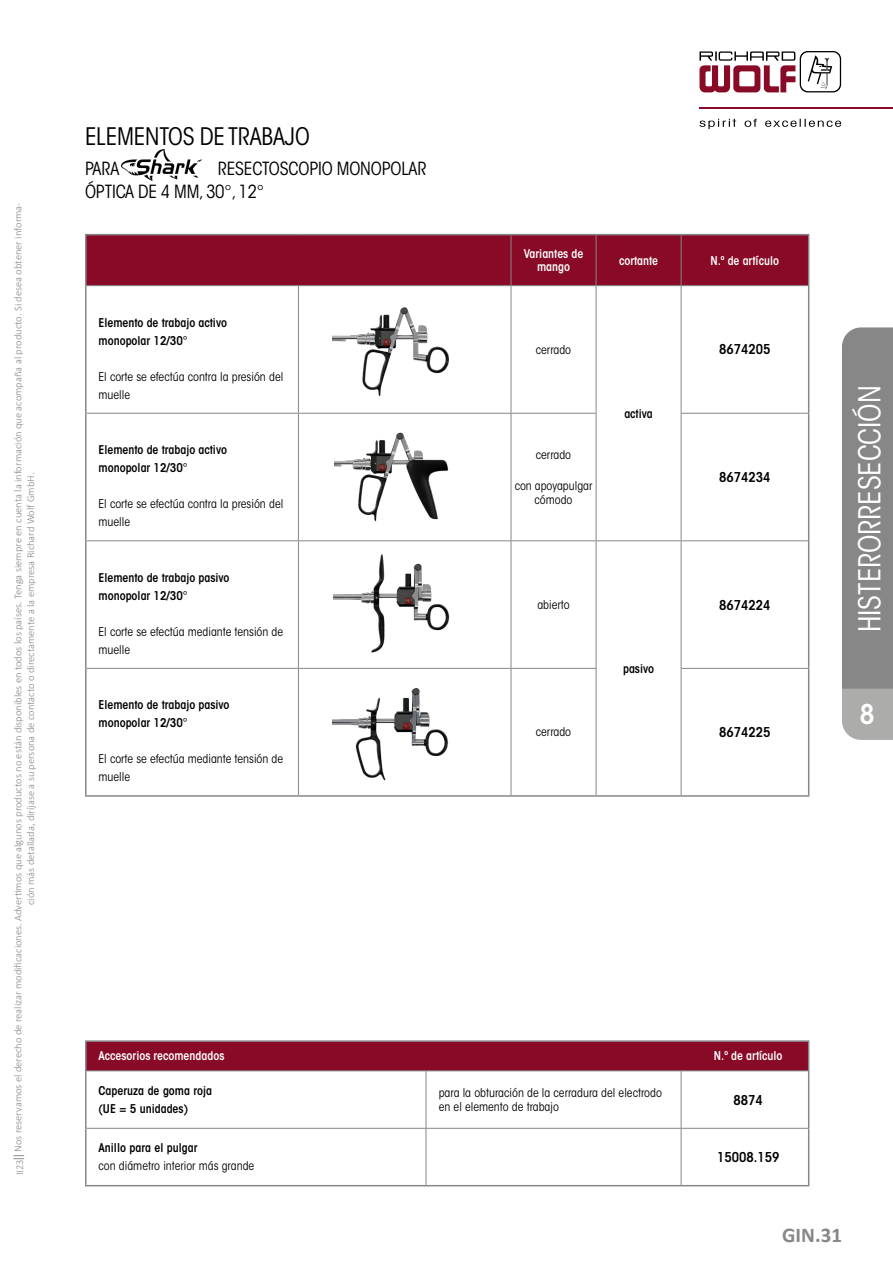
<style>
.page{position:relative;width:893px;height:1263px;background:#fff}
.page>*{position:absolute;margin:0;border:0;box-sizing:border-box;transform-origin:0 0}
.t1{font:condensed 30px "ITC Avant Garde Std";color:#fff}
.t2{font:600 condensed 27px "ITC Avant Garde Std";color:#fff}
.t3{font:condensed 24px "ITC Avant Garde Std";letter-spacing:-.005em;color:#000}
.t4{font:700 21px "Calibri";color:#878787}
.t5{font:condensed 18px/22.5px "ITC Avant Garde Std";letter-spacing:-.005em;color:#000}
.t6{font:600 condensed 13.5px "ITC Avant Garde Std";color:#000}
.t7{font:condensed 12px/18px "ITC Avant Garde Std";color:#000}
.t8{font:600 condensed 12px/18px "ITC Avant Garde Std";color:#000}
.t9{font:600 condensed 12px/13.2px "ITC Avant Garde Std";color:#fff;text-align:center}
.t10{font:300 10.5px/12.6px "Calibri";color:#878787;text-align:center}
.s1{font-family:"Adobe Garamond Pro";font-weight:700}
</style>
<div class="page">
<svg style="left:699px;top:119px;width:142px;height:10px"></svg>
<svg style="left:699px;top:51px;width:142px;height:41px"></svg>
<hr style="left:699px;top:107px;width:194px;height:2px;background:#880a26">
<svg style="left:842px;top:327px;width:51px;height:413px;background:#8c8c8c"></svg>
<img style="left:122px;top:150px;width:80px;height:31px">
<div style="left:87px;top:235px;width:721px;height:50px;background:#880a26"></div>
<hr style="left:298px;top:286px;width:1px;height:127px;background:#878787">
<hr style="left:511px;top:285px;width:85px;height:1px;background:#878787">
<hr style="left:511px;top:286px;width:1px;height:127px;background:#878787">
<hr style="left:681px;top:285px;width:127px;height:1px;background:#878787">
<hr style="left:298px;top:541px;width:1px;height:127px;background:#878787">
<hr style="left:511px;top:540px;width:85px;height:1px;background:#878787">
<hr style="left:511px;top:541px;width:1px;height:127px;background:#878787">
<hr style="left:596px;top:285px;width:85px;height:1px;background:#878787">
<hr style="left:596px;top:286px;width:1px;height:127px;background:#878787">
<hr style="left:681px;top:286px;width:1px;height:127px;background:#878787">
<hr style="left:87px;top:413px;width:211px;height:1px;background:#878787">
<hr style="left:298px;top:413px;width:213px;height:1px;background:#878787">
<hr style="left:298px;top:414px;width:1px;height:126px;background:#878787">
<hr style="left:511px;top:413px;width:85px;height:1px;background:#878787">
<hr style="left:511px;top:414px;width:1px;height:126px;background:#878787">
<hr style="left:596px;top:414px;width:1px;height:126px;background:#878787">
<hr style="left:681px;top:413px;width:127px;height:1px;background:#878787">
<hr style="left:681px;top:414px;width:1px;height:126px;background:#878787">
<hr style="left:87px;top:540px;width:211px;height:1px;background:#878787">
<hr style="left:298px;top:540px;width:213px;height:1px;background:#878787">
<hr style="left:596px;top:540px;width:85px;height:1px;background:#878787">
<hr style="left:596px;top:541px;width:1px;height:127px;background:#878787">
<hr style="left:681px;top:540px;width:127px;height:1px;background:#878787">
<hr style="left:681px;top:541px;width:1px;height:127px;background:#878787">
<hr style="left:87px;top:668px;width:211px;height:1px;background:#878787">
<hr style="left:298px;top:668px;width:213px;height:1px;background:#878787">
<hr style="left:298px;top:669px;width:1px;height:126px;background:#878787">
<hr style="left:511px;top:668px;width:85px;height:1px;background:#878787">
<hr style="left:511px;top:669px;width:1px;height:126px;background:#878787">
<hr style="left:596px;top:669px;width:1px;height:126px;background:#878787">
<hr style="left:681px;top:668px;width:127px;height:1px;background:#878787">
<hr style="left:681px;top:669px;width:1px;height:126px;background:#878787">
<hr style="left:596px;top:795px;width:85px;height:2px;background:#878787">
<hr style="left:85px;top:234px;width:213px;height:1px;background:#878787">
<hr style="left:85px;top:235px;width:2px;height:51px;background:#878787">
<hr style="left:298px;top:234px;width:213px;height:1px;background:#878787">
<hr style="left:511px;top:234px;width:85px;height:1px;background:#878787">
<hr style="left:596px;top:234px;width:85px;height:1px;background:#878787">
<hr style="left:681px;top:234px;width:128px;height:1px;background:#878787">
<hr style="left:808px;top:235px;width:1px;height:51px;background:#878787">
<hr style="left:85px;top:286px;width:2px;height:127px;background:#878787">
<hr style="left:85px;top:413px;width:2px;height:128px;background:#878787">
<hr style="left:808px;top:286px;width:1px;height:127px;background:#878787">
<hr style="left:808px;top:413px;width:1px;height:128px;background:#878787">
<hr style="left:85px;top:541px;width:2px;height:127px;background:#878787">
<hr style="left:85px;top:668px;width:2px;height:127px;background:#878787">
<hr style="left:85px;top:795px;width:213px;height:2px;background:#878787">
<hr style="left:298px;top:795px;width:213px;height:2px;background:#878787">
<hr style="left:808px;top:541px;width:1px;height:127px;background:#878787">
<hr style="left:808px;top:668px;width:1px;height:127px;background:#878787">
<hr style="left:511px;top:795px;width:85px;height:2px;background:#878787">
<hr style="left:681px;top:795px;width:128px;height:2px;background:#878787">
<hr style="left:511px;top:235px;width:1px;height:50px;background:#878787">
<hr style="left:596px;top:235px;width:1px;height:50px;background:#878787">
<hr style="left:681px;top:235px;width:1px;height:50px;background:#878787">
<hr style="left:87px;top:285px;width:211px;height:1px;background:#878787">
<hr style="left:298px;top:285px;width:213px;height:1px;background:#878787">
<hr style="left:426px;top:1071px;width:1px;height:57px;background:#878787">
<hr style="left:681px;top:1071px;width:1px;height:57px;background:#878787">
<hr style="left:87px;top:1128px;width:339px;height:1px;background:#878787">
<hr style="left:426px;top:1128px;width:255px;height:1px;background:#878787">
<hr style="left:426px;top:1129px;width:1px;height:56px;background:#878787">
<hr style="left:681px;top:1128px;width:127px;height:1px;background:#878787">
<hr style="left:681px;top:1129px;width:1px;height:56px;background:#878787">
<hr style="left:85px;top:1040px;width:341px;height:2px;background:#878787">
<hr style="left:85px;top:1042px;width:2px;height:29px;background:#878787">
<hr style="left:426px;top:1040px;width:255px;height:2px;background:#878787">
<hr style="left:681px;top:1040px;width:128px;height:2px;background:#878787">
<div style="left:86px;top:1041px;width:723px;height:30px;background:#880a26"></div>
<hr style="left:85px;top:1071px;width:2px;height:57px;background:#878787">
<hr style="left:808px;top:1071px;width:1px;height:57px;background:#878787">
<hr style="left:85px;top:1128px;width:2px;height:57px;background:#878787">
<hr style="left:808px;top:1128px;width:1px;height:57px;background:#878787">
<hr style="left:85px;top:1185px;width:341px;height:1px;background:#878787">
<hr style="left:426px;top:1185px;width:255px;height:1px;background:#878787">
<hr style="left:681px;top:1185px;width:128px;height:1px;background:#878787">
<img style="left:332px;top:307px;width:117px;height:89px">
<img style="left:334px;top:432px;width:115px;height:90px">
<img style="left:334px;top:554px;width:116px;height:99px">
<img style="left:332px;top:667px;width:126px;height:114px">
<p class="t10" style="left:12px;top:1175px;width:974px;rotate:-90deg">II23<span class="s1">||</span> Nos reservamos el derecho de realizar modificaciones. Advertimos que algunos productos no están disponibles en todos los países. Tenga siempre en cuenta la información que acompaña al producto. Si desea obtener informa&shy;ción más detallada, diríjase a su persona de contacto o directamente a la empresa Richard Wolf GmbH.</p>
<h3 class="t3" style="left:85px;top:122px;width:226px">ELEMENTOS DE TRABAJO</h3>
<h3 class="t5" style="left:85px;top:158px;width:36px">PARA</h3>
<h3 class="t5" style="left:85px;top:158px;width:343px;text-indent:133px">RESECTOSCOPIO MONOPOLAR<br>ÓPTICA DE 4 MM, 30°, 12°</h3>
<p class="t8" style="left:99px;top:313px;width:130px">Elemento de trabajo activo monopolar 12/30°</p>
<p class="t7" style="left:99px;top:368px;width:186px">El corte se efectúa contra la presión del muelle</p>
<p class="t8" style="left:99px;top:441px;width:130px">Elemento de trabajo activo monopolar 12/30°</p>
<p class="t7" style="left:99px;top:495px;width:186px">El corte se efectúa contra la presión del muelle</p>
<p class="t8" style="left:99px;top:569px;width:132px">Elemento de trabajo pasivo monopolar 12/30°</p>
<p class="t7" style="left:99px;top:623px;width:186px">El corte se efectúa mediante tensión de muelle</p>
<p class="t8" style="left:99px;top:696px;width:132px">Elemento de trabajo pasivo monopolar 12/30°</p>
<p class="t7" style="left:99px;top:750px;width:186px">El corte se efectúa mediante tensión de muelle</p>
<p class="t9" style="left:524px;top:247px;width:61px">Variantes de mango</p>
<p class="t9" style="left:619px;top:254px;width:41px">cortante</p>
<p class="t9" style="left:710px;top:254px;width:70px">N.º de artículo</p>
<p class="t7" style="left:536px;top:341px;width:37px">cerrado</p>
<p class="t7" style="left:536px;top:445px;width:37px">cerrado</p>
<p class="t7" style="left:515px;top:478px;width:79px;line-height:14.4px;text-align:center">con apoyapulgar cómodo</p>
<p class="t8" style="left:624px;top:404px;width:30px">activa</p>
<p class="t7" style="left:537px;top:596px;width:34px">abierto</p>
<p class="t8" style="left:623px;top:659px;width:33px">pasivo</p>
<p class="t6" style="left:719px;top:341px;width:53px">8674205</p>
<p class="t6" style="left:719px;top:469px;width:53px">8674234</p>
<p class="t6" style="left:719px;top:596px;width:53px">8674224</p>
<p class="t7" style="left:536px;top:723px;width:37px">cerrado</p>
<p class="t6" style="left:719px;top:724px;width:53px">8674225</p>
<h1 class="t1" style="left:851px;top:632px;width:248px;rotate:-90deg">HISTERORRESECCIÓN</h1>
<h2 class="t2" style="left:860px;top:698px;width:16px">8</h2>
<p class="t9" style="left:99px;top:1049px;width:127px">Accesorios recomendados</p>
<p class="t9" style="left:714px;top:1049px;width:70px">N.º de artículo</p>
<p class="t8" style="left:99px;top:1081px;width:115px">Caperuza de goma roja (UE = 5 unidades)</p>
<p class="t7" style="left:439px;top:1085px;width:225px;line-height:14.4px">para la obturación de la cerradura del electrodo en el elemento de trabajo</p>
<p class="t6" style="left:734px;top:1091px;width:31px">8874</p>
<p class="t8" style="left:99px;top:1139px;width:100px">Anillo para el pulgar</p>
<p class="t7" style="left:99px;top:1157px;width:157px">con diámetro interior más grande</p>
<p class="t6" style="left:717px;top:1149px;width:64px">15008.159</p>
<h3 class="t4" style="left:782px;top:1220px;width:61px">GIN.31</h3>
</div>
